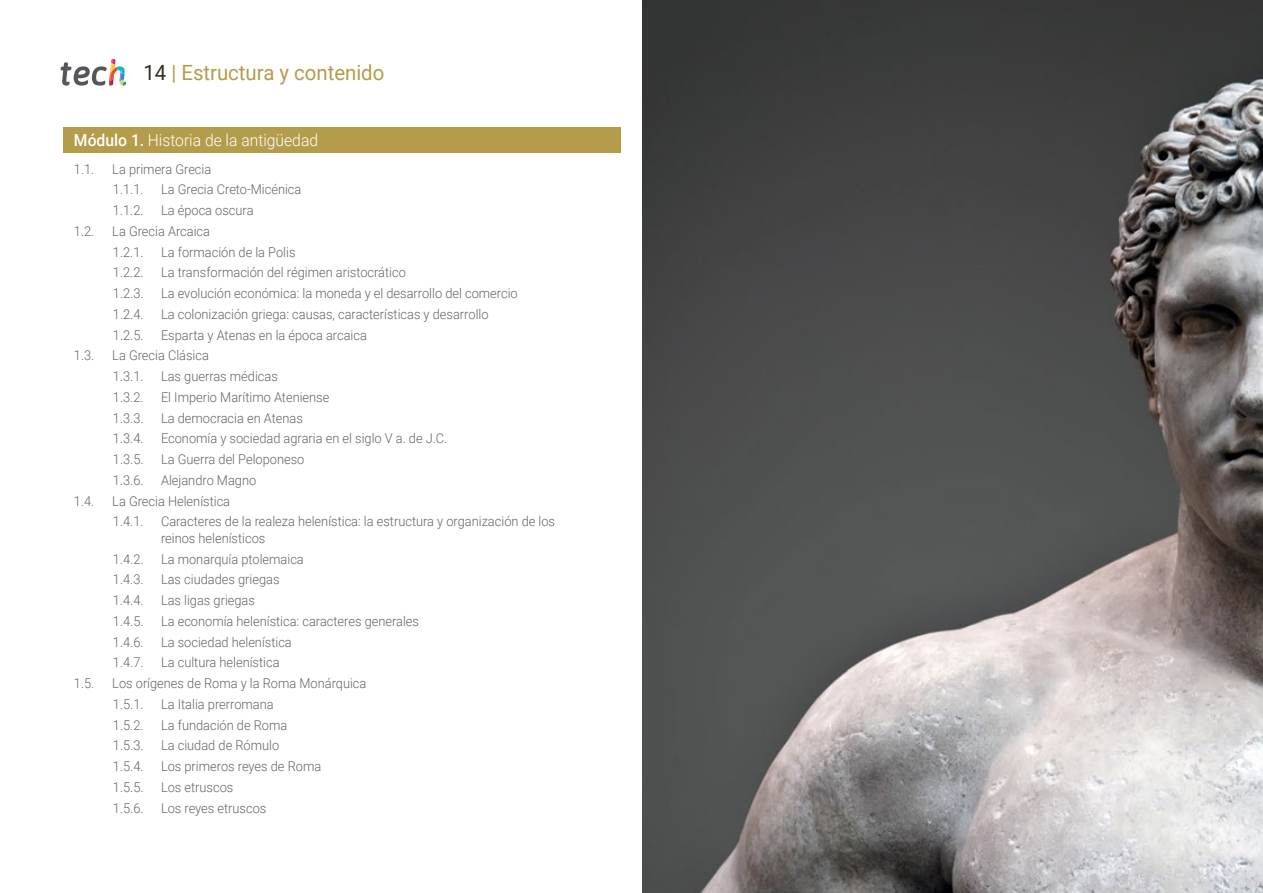
<style>
.page{position:relative;width:1263px;height:893px;background:#fff}
.page>*{position:absolute;margin:0;border:0;box-sizing:border-box;transform-origin:0 0}
.t1{font:21px "Roboto";color:#b49c4b}
.t2{font:300 16.5px "Roboto";color:#fff;scale:.95 1}
.t3{font:300 13.5px/20.7px "Roboto";color:#61646a;scale:.95 1}
.s1{color:#312e20}
.s2{font-weight:500}
</style>
<div class="page">
<div style="left:63px;top:128px;width:558px;height:25px;background:#b49c4b"></div>
<svg style="left:61px;top:59px;width:65px;height:27px"></svg>
<img style="left:642px;top:0;width:621px;height:893px">
<h1 class="t1" style="left:144px;top:57px;width:242px"><span class="s1">14</span> | Estructura y contenido</h1>
<p class="t2" style="left:74px;top:129px;width:258px"><span class="s2">Módulo 1.</span> Historia de la antigüedad</p>
<p class="t3" style="left:74px;top:158px;width:23px">1.1.</p>
<p class="t3" style="left:112px;top:158px;width:106px">La primera Grecia<br>1.1.1.</p>
<p class="t3" style="left:161px;top:179px;width:149px">La Grecia Creto-Micénica</p>
<p class="t3" style="left:113px;top:199px;width:34px">1.1.2.</p>
<p class="t3" style="left:161px;top:199px;width:99px">La época oscura</p>
<p class="t3" style="left:74px;top:220px;width:23px">1.2.</p>
<p class="t3" style="left:112px;top:220px;width:104px">La Grecia Arcaica<br>1.2.1.</p>
<p class="t3" style="left:161px;top:241px;width:143px">La formación de la Polis</p>
<p class="t3" style="left:113px;top:262px;width:34px">1.2.2.</p>
<p class="t3" style="left:161px;top:262px;width:259px">La transformación del régimen aristocrático</p>
<p class="t3" style="left:113px;top:282px;width:34px">1.2.3.</p>
<p class="t3" style="left:161px;top:282px;width:377px">La evolución económica: la moneda y el desarrollo del comercio</p>
<p class="t3" style="left:113px;top:303px;width:34px">1.2.4.</p>
<p class="t3" style="left:161px;top:303px;width:346px">La colonización griega: causas, características y desarrollo</p>
<p class="t3" style="left:113px;top:324px;width:34px">1.2.5.</p>
<p class="t3" style="left:161px;top:324px;width:218px">Esparta y Atenas en la época arcaica</p>
<p class="t3" style="left:74px;top:345px;width:23px">1.3.</p>
<p class="t3" style="left:112px;top:345px;width:103px">La Grecia Clásica<br>1.3.1.</p>
<p class="t3" style="left:161px;top:365px;width:124px">Las guerras médicas</p>
<p class="t3" style="left:113px;top:386px;width:34px">1.3.2.</p>
<p class="t3" style="left:161px;top:386px;width:179px">El Imperio Marítimo Ateniense</p>
<p class="t3" style="left:113px;top:407px;width:34px">1.3.3.</p>
<p class="t3" style="left:161px;top:407px;width:151px">La democracia en Atenas</p>
<p class="t3" style="left:113px;top:428px;width:34px">1.3.4.</p>
<p class="t3" style="left:161px;top:428px;width:303px">Economía y sociedad agraria en el siglo V a. de J.C.</p>
<p class="t3" style="left:113px;top:448px;width:34px">1.3.5.</p>
<p class="t3" style="left:161px;top:448px;width:152px">La Guerra del Peloponeso</p>
<p class="t3" style="left:113px;top:469px;width:34px">1.3.6.</p>
<p class="t3" style="left:161px;top:469px;width:102px">Alejandro Magno</p>
<p class="t3" style="left:74px;top:490px;width:23px">1.4.</p>
<p class="t3" style="left:112px;top:490px;width:126px">La Grecia Helenística<br>1.4.1.</p>
<p class="t3" style="left:161px;top:513px;width:416px;line-height:16.5px">Caracteres de la realeza helenística: la estructura y organización de los reinos helenísticos</p>
<p class="t3" style="left:113px;top:548px;width:34px">1.4.2.</p>
<p class="t3" style="left:161px;top:548px;width:152px">La monarquía ptolemaica</p>
<p class="t3" style="left:113px;top:569px;width:34px">1.4.3.</p>
<p class="t3" style="left:161px;top:569px;width:126px">Las ciudades griegas</p>
<p class="t3" style="left:113px;top:589px;width:34px">1.4.4.</p>
<p class="t3" style="left:161px;top:589px;width:100px">Las ligas griegas</p>
<p class="t3" style="left:113px;top:610px;width:34px">1.4.5.</p>
<p class="t3" style="left:161px;top:610px;width:273px">La economía helenística: caracteres generales</p>
<p class="t3" style="left:113px;top:631px;width:34px">1.4.6.</p>
<p class="t3" style="left:161px;top:631px;width:139px">La sociedad helenística</p>
<p class="t3" style="left:113px;top:652px;width:34px">1.4.7.</p>
<p class="t3" style="left:161px;top:652px;width:126px">La cultura helenística</p>
<p class="t3" style="left:74px;top:672px;width:23px">1.5.</p>
<p class="t3" style="left:112px;top:672px;width:269px">Los orígenes de Roma y la Roma Monárquica<br>1.5.1.</p>
<p class="t3" style="left:161px;top:693px;width:120px">La Italia prerromana</p>
<p class="t3" style="left:113px;top:714px;width:34px">1.5.2.</p>
<p class="t3" style="left:161px;top:714px;width:134px">La fundación de Roma</p>
<p class="t3" style="left:113px;top:735px;width:34px">1.5.3.</p>
<p class="t3" style="left:161px;top:735px;width:126px">La ciudad de Rómulo</p>
<p class="t3" style="left:113px;top:755px;width:34px">1.5.4.</p>
<p class="t3" style="left:161px;top:755px;width:170px">Los primeros reyes de Roma</p>
<p class="t3" style="left:113px;top:776px;width:34px">1.5.5.</p>
<p class="t3" style="left:161px;top:776px;width:78px">Los etruscos</p>
<p class="t3" style="left:113px;top:797px;width:34px">1.5.6.</p>
<p class="t3" style="left:161px;top:797px;width:112px">Los reyes etruscos</p>
</div>
